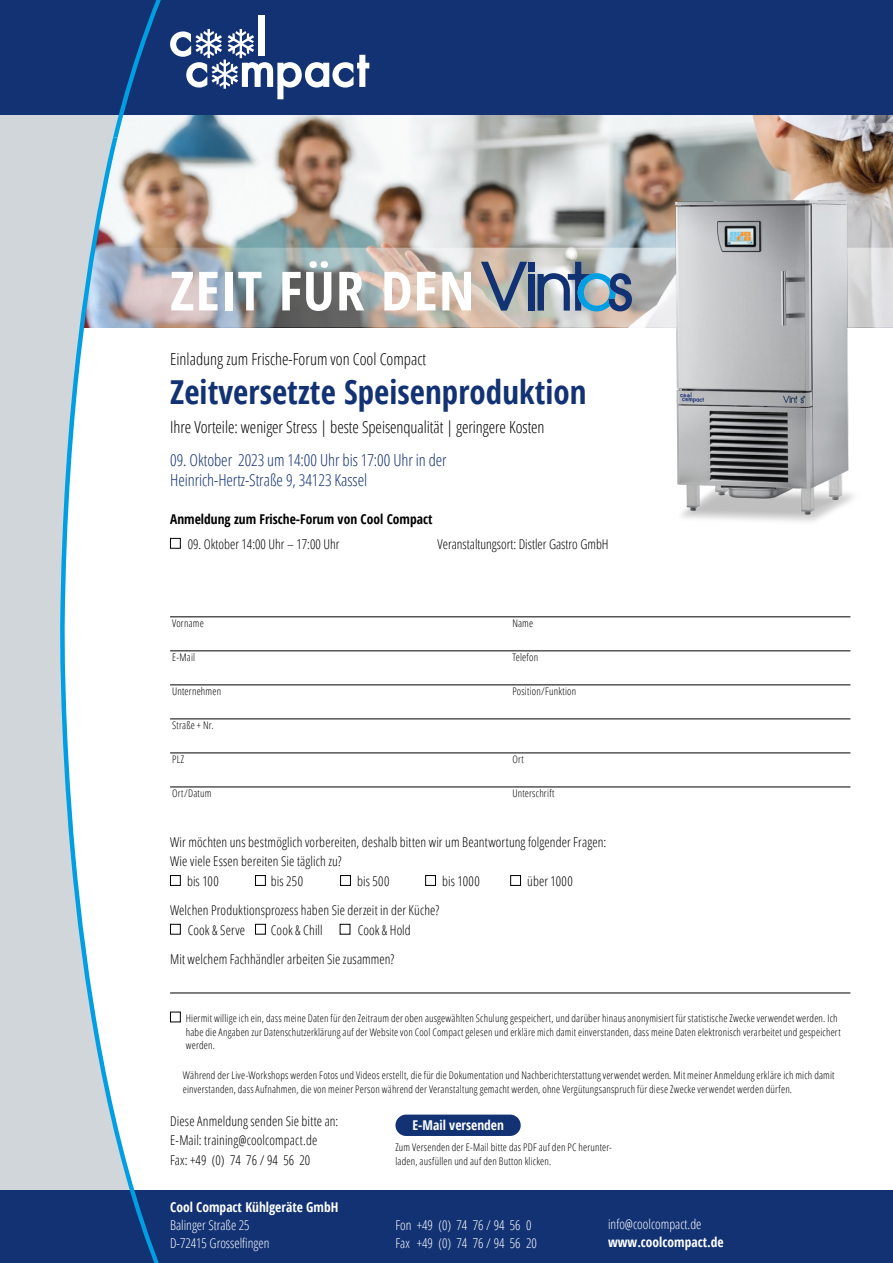
<style>
.page{position:relative;width:893px;height:1263px;background:#fff}
.page>*{position:absolute;margin:0;border:0;box-sizing:border-box;transform-origin:0 0}
.t1{font:700 condensed 54px "Open Sans";letter-spacing:.01em;color:#fff;scale:1.06 1}
.t2{font:700 condensed 33px "Open Sans";color:#123274}
.t3{font:300 condensed 16.5px "Open Sans";letter-spacing:-.005em;color:#000}
.t4{font:300 condensed 16.5px/19.8px "Open Sans";letter-spacing:-.005em;color:#123274}
.t5{font:300 condensed 13.5px/19.5px "Open Sans";letter-spacing:.005em;color:#000}
.t6{font:300 condensed 13.5px/18px "Open Sans";color:#fff}
.t7{font:700 condensed 13.5px "Open Sans";color:#fff}
.t8{font:700 condensed 13.5px "Open Sans";color:#000}
.t9{font:300 condensed 10.5px/13.5px "Open Sans";letter-spacing:.02em;color:#000}
</style>
<div class="page">
<img style="left:164px;top:115px;width:729px;height:133px">
<div style="left:0;top:115px;width:113px;height:1076px;background:#d1d6da"></div>
<div style="left:0;top:0;width:893px;height:115px;background:#123274"></div>
<div style="left:0;top:1191px;width:893px;height:72px;background:#123274"></div>
<svg style="left:164px;top:248px;width:729px;height:79px;background:#adaba8"></svg>
<div style="left:170px;top:538px;width:11px;height:11px;border:1px solid #000"></div>
<svg style="left:481px;top:262px;width:46px;height:49px;background:#94989f"></svg>
<div style="left:528px;top:262px;width:7px;height:9px;background:#123274"></div>
<div style="left:528px;top:274px;width:7px;height:37px;background:#123274"></div>
<svg style="left:537px;top:262px;width:92px;height:49px;background:#7e9ab3"></svg>
<div style="left:170px;top:875px;width:11px;height:11px;border:1px solid #000"></div>
<div style="left:255px;top:875px;width:11px;height:11px;border:1px solid #000"></div>
<div style="left:340px;top:875px;width:11px;height:11px;border:1px solid #000"></div>
<div style="left:425px;top:875px;width:11px;height:11px;border:1px solid #000"></div>
<div style="left:510px;top:875px;width:11px;height:11px;border:1px solid #000"></div>
<div style="left:170px;top:924px;width:11px;height:10px;border:1px solid #000"></div>
<div style="left:255px;top:924px;width:11px;height:10px;border:1px solid #000"></div>
<div style="left:340px;top:924px;width:10px;height:10px;border:1px solid #000"></div>
<div style="left:170px;top:1012px;width:11px;height:10px;border:1px solid #000"></div>
<hr style="left:170px;top:617px;width:680px;height:1px;background:#000">
<hr style="left:170px;top:651px;width:680px;height:1px;background:#000">
<hr style="left:170px;top:685px;width:680px;height:1px;background:#000">
<hr style="left:170px;top:719px;width:680px;height:1px;background:#000">
<hr style="left:170px;top:753px;width:680px;height:1px;background:#000">
<hr style="left:170px;top:787px;width:680px;height:1px;background:#000">
<hr style="left:170px;top:993px;width:680px;height:1px;background:#000">
<img style="left:629px;top:115px;width:256px;height:407px">
<svg style="left:59px;top:138px;width:105px;height:1125px"></svg>
<div style="left:395px;top:1114px;width:126px;height:22px;background:#123274;border-radius:11px"></div>
<svg style="left:113px;top:0;width:256px;height:138px"></svg>
<h1 class="t1" style="left:170px;top:253px;width:289px">ZEIT FÜR DEN</h1>
<h3 class="t3" style="left:170px;top:348px;width:257px">Einladung zum Frische-Forum von Cool Compact</h3>
<h2 class="t2" style="left:170px;top:369px;width:418px">Zeitversetzte Speisenproduktion</h2>
<h3 class="t3" style="left:170px;top:416px;width:376px">Ihre Vorteile: weniger Stress | beste Speisenqualität | geringere Kosten</h3>
<h3 class="t4" style="left:170px;top:450px;width:278px">09. Oktober 2023 um 14:00 Uhr bis 17:00 Uhr in der<br>Heinrich-Hertz-Straße 9, 34123 Kassel</h3>
<p class="t8" style="left:170px;top:509px;width:264px">Anmeldung zum Frische-Forum von Cool Compact</p>
<p class="t5" style="left:188px;top:534px;width:153px">09. Oktober 14:00 Uhr – 17:00 Uhr</p>
<p class="t5" style="left:437px;top:534px;width:173px">Veranstaltungsort: Distler Gastro GmbH</p>
<p class="t9" style="left:172px;top:616px;width:33px">Vorname</p>
<p class="t9" style="left:512px;top:616px;width:22px">Name</p>
<p class="t9" style="left:172px;top:650px;width:24px">E-Mail</p>
<p class="t9" style="left:512px;top:650px;width:27px">Telefon</p>
<p class="t9" style="left:172px;top:684px;width:51px">Unternehmen</p>
<p class="t9" style="left:512px;top:684px;width:65px">Position/Funktion</p>
<p class="t9" style="left:172px;top:718px;width:43px">Straße + Nr.</p>
<p class="t9" style="left:172px;top:752px;width:14px">PLZ</p>
<p class="t9" style="left:512px;top:752px;width:13px">Ort</p>
<p class="t9" style="left:172px;top:786px;width:41px">Ort/Datum</p>
<p class="t9" style="left:512px;top:786px;width:44px">Unterschrift</p>
<p class="t5" style="left:170px;top:832px;width:438px">Wir möchten uns bestmöglich vorbereiten, deshalb bitten wir um Beantwortung folgender Fragen:</p>
<p class="t5" style="left:170px;top:851px;width:173px">Wie viele Essen bereiten Sie täglich zu?</p>
<p class="t5" style="left:187px;top:871px;width:33px">bis 100</p>
<p class="t5" style="left:271px;top:871px;width:34px">bis 250</p>
<p class="t5" style="left:357px;top:871px;width:34px">bis 500</p>
<p class="t5" style="left:442px;top:871px;width:39px">bis 1000</p>
<p class="t5" style="left:527px;top:871px;width:47px">über 1000</p>
<p class="t5" style="left:188px;top:900px;width:253px;text-indent:-18px">Welchen Produktionsprozess haben Sie derzeit in der Küche?<br>Cook &amp; Serve</p>
<p class="t5" style="left:170px;top:914px;width:242px;line-height:29.2px;text-indent:188px">Cook &amp; Hold<br>Mit welchem Fachhändler arbeiten Sie zusammen?</p>
<p class="t5" style="left:271px;top:919px;width:53px">Cook &amp; Chill</p>
<p class="t9" style="left:186px;top:1011px;width:656px">Hiermit willige ich ein, dass meine Daten für den Zeitraum der oben ausgewählten Schulung gespeichert, und darüber hinaus anonymisiert für statistische Zwecke verwendet werden. Ich habe die Angaben zur Datenschutzerklärung auf der Website von Cool Compact gelesen und erkläre mich damit einverstanden, dass meine Daten elektronisch verarbeitet und gespeichert werden.</p>
<p class="t9" style="left:183px;top:1068px;width:653px">Während der Live-Workshops werden Fotos und Videos erstellt, die für die Dokumentation und Nachberichterstattung verwendet werden. Mit meiner Anmeldung erkläre ich mich damit einverstanden, dass Aufnahmen, die von meiner Person während der Veranstaltung gemacht werden, ohne Vergütungsanspruch für diese Zwecke verwendet werden dürfen.</p>
<p class="t5" style="left:170px;top:1111px;width:170px">Diese Anmeldung senden Sie bitte an:<br>E-Mail: training@coolcompact.de<br>Fax: +49 (0) 74 76 / 94 56 20</p>
<p class="t7" style="left:413px;top:1116px;width:93px">E-Mail versenden</p>
<p class="t9" style="left:395px;top:1140px;width:218px">Zum Versenden der E-Mail bitte das PDF auf den PC herunter&shy;laden, ausfüllen und auf den Button klicken.</p>
<p class="t7" style="left:170px;top:1197px;width:170px">Cool Compact Kühlgeräte GmbH</p>
<p class="t6" style="left:170px;top:1215px;width:101px">Balinger Straße 25<br>D-72415 Grosselfingen</p>
<p class="t6" style="left:395px;top:1215px;width:143px">Fon +49 (0) 74 76 / 94 56 0<br>Fax +49 (0) 74 76 / 94 56 20</p>
<p class="t6" style="left:608px;top:1215px;width:95px">info@coolcompact.de</p>
<p class="t7" style="left:608px;top:1233px;width:117px">www.coolcompact.de</p>
</div>
